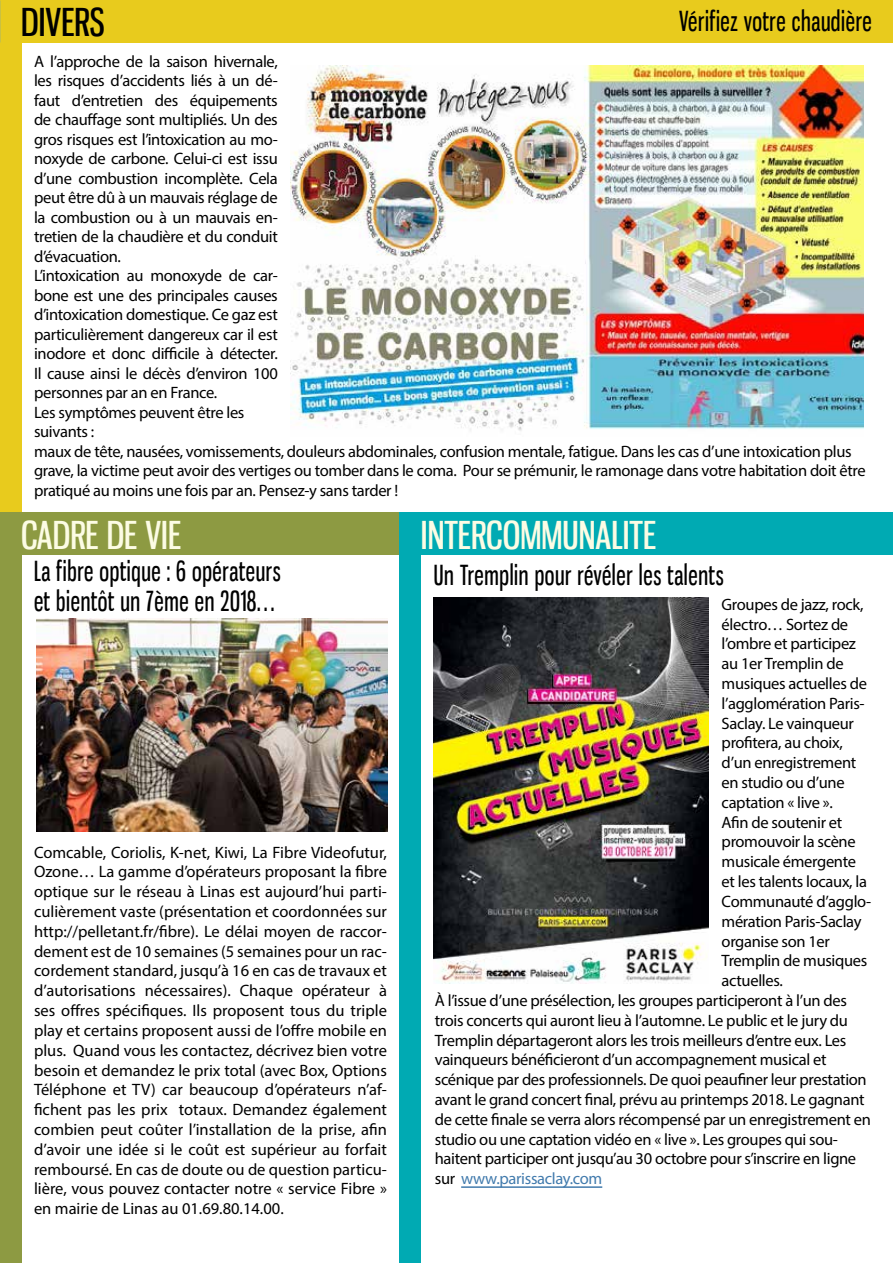
<style>
.page{position:relative;width:893px;height:1263px;background:#fff}
.page>*{position:absolute;margin:0;border:0;box-sizing:border-box;transform-origin:0 0}
.t1{font:37.5px "Gnuolane Free";color:#fcfce4}
.t2{font:37.5px "Gnuolane Free";color:#000}
.t3{font:27px/29.8px "Gnuolane Free";letter-spacing:.03em;color:#000;scale:.83 1}
.t4{font:16.5px/19.5px "Myriad Pro";letter-spacing:-.02em;color:#000}
.t5{font:16.5px "Myriad Pro";letter-spacing:-.02em;color:#427bad}
.s1{color:#000}
</style>
<div class="page">
<div style="left:0;top:0;width:893px;height:43px;background:#e8cb1d"></div>
<div style="left:0;top:0;width:21px;height:531px;background:#e8cb1d"></div>
<img style="left:291px;top:66px;width:573px;height:365px">
<div style="left:0;top:512px;width:21px;height:751px;background:#8d9a42"></div>
<div style="left:21px;top:512px;width:379px;height:43px;background:#8d9a42"></div>
<img style="left:36px;top:619px;width:351px;height:212px">
<div style="left:400px;top:512px;width:21px;height:751px;background:#00aab3"></div>
<div style="left:400px;top:512px;width:493px;height:43px;background:#00aab3"></div>
<hr style="left:461px;top:1186px;width:141px;height:2px;background:#427bad">
<img style="left:434px;top:597px;width:275px;height:386px">
<h1 class="t2" style="left:21px;top:0;width:85px">DIVERS</h1>
<h2 class="t3" style="left:679px;top:5px;width:234px">Vérifiez votre chaudière</h2>
<p class="t4" style="left:34px;top:51px;width:833px">A l’approche de la saison hivernale,<br>les risques d’accidents liés à un dé-<br>faut d’entretien des équipements<br>de chauffage sont multipliés. Un des<br>gros risques est l’intoxication au mo-<br>noxyde de carbone. Celui-ci est issu<br>d’une combustion incomplète. Cela<br>peut être dû à un mauvais réglage de<br>la combustion ou à un mauvais en-<br>tretien de la chaudière et du conduit<br>d’évacuation.<br>L’intoxication au monoxyde de car-<br>bone est une des principales causes<br>d’intoxication domestique. Ce gaz est<br>particulièrement dangereux car il est<br>inodore et donc difficile à détecter.<br>Il cause ainsi le décès d’environ 100<br>personnes par an en France.<br>Les symptômes peuvent être les<br>suivants :<br>maux de tête, nausées, vomissements, douleurs abdominales, confusion mentale, fatigue. Dans les cas d’une intoxication plus grave, la victime peut avoir des vertiges ou tomber dans le coma. Pour se prémunir, le ramonage dans votre habitation doit être pratiqué au moins une fois par an. Pensez-y sans tarder !</p>
<h1 class="t1" style="left:21px;top:512px;width:161px">CADRE DE VIE</h1>
<h1 class="t1" style="left:421px;top:512px;width:237px">INTERCOMMUNALITE</h1>
<h2 class="t3" style="left:34px;top:556px;width:299px">La fibre optique : 6 opérateurs et bientôt un 7ème en 2018…</h2>
<p class="t4" style="left:34px;top:842px;width:354px;text-align:justify">Comcable, Coriolis, K-net, Kiwi, La Fibre Videofutur, Ozone… La gamme d’opérateurs proposant la fibre optique sur le réseau à Linas est aujourd’hui parti&shy;culièrement vaste (présentation et coordonnées sur http://pelletant.fr/fibre). Le délai moyen de raccor&shy;dement est de 10 semaines (5 semaines pour un rac&shy;cordement standard, jusqu’à 16 en cas de travaux et d’autorisations nécessaires). Chaque opérateur à ses offres spécifiques. Ils proposent tous du triple play et certains proposent aussi de l’offre mobile en plus. Quand vous les contactez, décrivez bien votre besoin et demandez le prix total (avec Box, Options Téléphone et TV) car beaucoup d’opérateurs n’af&shy;fichent pas les prix totaux. Demandez également combien peut coûter l’installation de la prise, afin d’avoir une idée si le coût est supérieur au forfait remboursé. En cas de doute ou de question particu&shy;lière, vous pouvez contacter notre « service Fibre » en mairie de Linas au 01.69.80.14.00.</p>
<h2 class="t3" style="left:434px;top:560px;width:351px">Un Tremplin pour révéler les talents</h2>
<p class="t4" style="left:722px;top:594px;width:143px">Groupes de jazz, rock,</p>
<p class="t4" style="left:722px;top:614px;width:128px">électro… Sortez de</p>
<p class="t4" style="left:722px;top:634px;width:136px">l’ombre et participez</p>
<p class="t4" style="left:722px;top:654px;width:123px">au 1er Tremplin de</p>
<p class="t4" style="left:722px;top:673px;width:147px">musiques actuelles de</p>
<p class="t4" style="left:722px;top:693px;width:145px">l’agglomération Paris-</p>
<p class="t4" style="left:722px;top:713px;width:134px">Saclay. Le vainqueur</p>
<p class="t4" style="left:722px;top:733px;width:123px">profitera, au choix,</p>
<p class="t4" style="left:722px;top:753px;width:136px">d’un enregistrement</p>
<p class="t4" style="left:722px;top:772px;width:125px">en studio ou d’une</p>
<p class="t4" style="left:722px;top:792px;width:113px">captation « live ».</p>
<p class="t4" style="left:722px;top:812px;width:122px">Afin de soutenir et</p>
<p class="t4" style="left:722px;top:832px;width:136px">promouvoir la scène</p>
<p class="t4" style="left:722px;top:852px;width:136px">musicale émergente</p>
<p class="t4" style="left:722px;top:871px;width:147px">et les talents locaux, la</p>
<p class="t4" style="left:722px;top:891px;width:151px">Communauté d’agglo-</p>
<p class="t4" style="left:722px;top:911px;width:141px">mération Paris-Saclay</p>
<p class="t4" style="left:722px;top:931px;width:110px">organise son 1er</p>
<p class="t4" style="left:722px;top:951px;width:147px">Tremplin de musiques</p>
<p class="t4" style="left:722px;top:970px;width:63px">actuelles.</p>
<p class="t4" style="left:435px;top:990px;width:414px">À l’issue d’une présélection, les groupes participeront à l’un des</p>
<p class="t4" style="left:435px;top:1010px;width:415px">trois concerts qui auront lieu à l’automne. Le public et le jury du</p>
<p class="t4" style="left:435px;top:1030px;width:413px">Tremplin départageront alors les trois meilleurs d’entre eux. Les</p>
<p class="t4" style="left:435px;top:1050px;width:393px">vainqueurs bénéficieront d’un accompagnement musical et</p>
<p class="t4" style="left:435px;top:1069px;width:433px">scénique par des professionnels. De quoi peaufiner leur prestation</p>
<p class="t4" style="left:435px;top:1089px;width:431px">avant le grand concert final, prévu au printemps 2018. Le gagnant</p>
<p class="t4" style="left:435px;top:1109px;width:437px">de cette finale se verra alors récompensé par un enregistrement en</p>
<p class="t4" style="left:435px;top:1129px;width:405px">studio ou une captation vidéo en « live ». Les groupes qui sou-</p>
<p class="t4" style="left:435px;top:1149px;width:423px">haitent participer ont jusqu’au 30 octobre pour s’inscrire en ligne</p>
<p class="t5" style="left:435px;top:1168px;width:169px"><span class="s1">sur</span> www.parissaclay.com</p>
</div>
